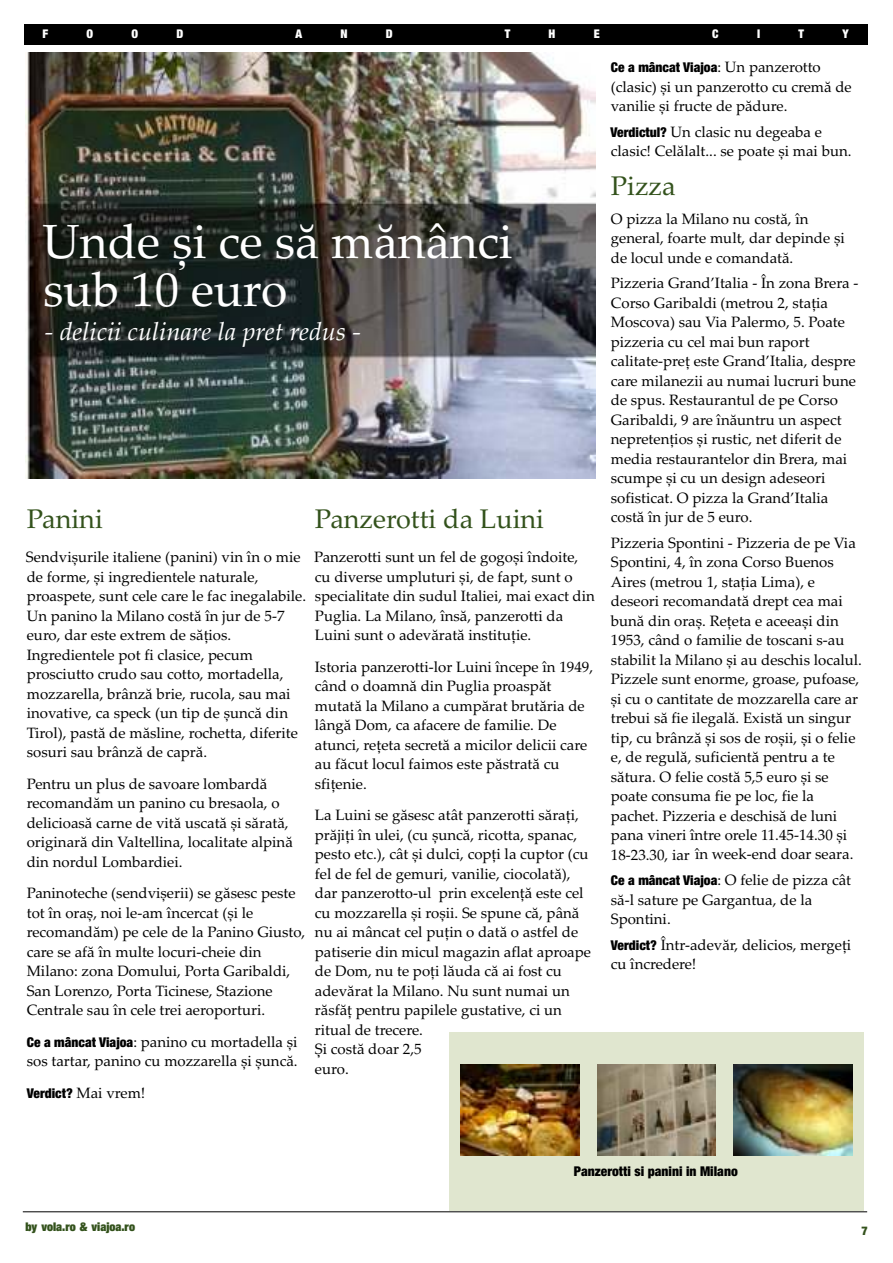
<style>
.page{position:relative;width:893px;height:1263px;background:#fff}
.page>*{position:absolute;margin:0;border:0;box-sizing:border-box;transform-origin:0 0}
.t1{font:48px/47.5px "Palatino Linotype";color:#fff}
.t2{font:27px "Palatino Linotype";color:#33521c}
.t3{font:italic 25.5px "Palatino Linotype";color:#fff}
.t4{font:15px/19.5px "Palatino Linotype";color:#000}
.t5{font:900 condensed 13.5px "Helvetica Neue LT Com";color:#000}
.t6{font:900 condensed 12px "Helvetica Neue LT Com";color:#33521c}
.t7{font:900 condensed 12px "Helvetica Neue LT Com";color:#fff}
.t8{font:900 condensed 12px "Helvetica Neue LT Com";color:#33521c}
.s1{font-family:"Helvetica Neue LT Com";font-weight:900;font-stretch:condensed;font-size:13.5px}
.s2{font-family:"Palatino Linotype";font-weight:400;font-stretch:normal;font-size:15px}
</style>
<div class="page">
<img style="left:26px;top:52px;width:570px;height:427px">
<div style="left:449px;top:1032px;width:414px;height:179px;background:#e0e6cf"></div>
<img style="left:460px;top:1065px;width:119px;height:90px">
<img style="left:597px;top:1065px;width:119px;height:90px">
<img style="left:734px;top:1065px;width:118px;height:90px">
<hr style="left:23px;top:1211px;width:844px;height:1px;background:#000">
<div style="left:24px;top:24px;width:843px;height:21px;background:#000"></div>
<p class="t7" style="left:42px;top:30px;width:7px">F</p>
<p class="t7" style="left:86px;top:30px;width:8px">O</p>
<p class="t7" style="left:131px;top:30px;width:8px">O</p>
<p class="t7" style="left:176px;top:30px;width:8px">D</p>
<p class="t7" style="left:295px;top:30px;width:8px">A</p>
<p class="t7" style="left:340px;top:30px;width:9px">N</p>
<p class="t7" style="left:386px;top:30px;width:8px">D</p>
<p class="t7" style="left:504px;top:30px;width:7px">T</p>
<p class="t7" style="left:548px;top:30px;width:8px">H</p>
<p class="t7" style="left:593px;top:30px;width:7px">E</p>
<p class="t7" style="left:712px;top:30px;width:8px">C</p>
<p class="t7" style="left:757px;top:30px;width:5px">I</p>
<p class="t7" style="left:798px;top:30px;width:7px">T</p>
<p class="t7" style="left:842px;top:30px;width:8px">Y</p>
<h1 class="t1" style="left:43px;top:224px;width:472px">Unde și ce să mănânci sub 10 euro</h1>
<h3 class="t3" style="left:45px;top:321px;width:317px">- delicii culinare la pret redus -</h3>
<h2 class="t2" style="left:27px;top:508px;width:78px">Panini</h2>
<p class="t4" style="left:26px;top:549px;width:282px">Sendvișurile italiene (panini) vin în o mie de forme, și ingredientele naturale, proaspete, sunt cele care le fac inegalabile.<br>Un panino la Milano costă în jur de 5-7 euro, dar este extrem de sățios.<br>Ingredientele pot fi clasice, pecum prosciutto crudo sau cotto, mortadella, mozzarella, brânză brie, rucola, sau mai inovative, ca speck (un tip de șuncă din Tirol), pastă de măsline, rochetta, diferite sosuri sau brânză de capră.</p>
<p class="t4" style="left:27px;top:776px;width:267px">Pentru un plus de savoare lombardă recomandăm un panino cu bresaola, o delicioasă carne de vită uscată și sărată, originară din Valtellina, localitate alpină din nordul Lombardiei.</p>
<p class="t4" style="left:27px;top:885px;width:280px">Paninoteche (sendvișerii) se găsesc peste tot în oraș, noi le-am încercat (și le recomandăm) pe cele de la Panino Giusto, care se afă în multe locuri-cheie din Milano: zona Domului, Porta Garibaldi, San Lorenzo, Porta Ticinese, Stazione Centrale sau în cele trei aeroporturi.</p>
<p class="t4" style="left:27px;top:1034px;width:272px"><span class="s1">Ce a mâncat Viajoa</span>: panino cu mortadella și</p>
<p class="t4" style="left:27px;top:1053px;width:272px">sos tartar, panino cu mozzarella și șuncă.</p>
<p class="t5" style="left:27px;top:1088px;width:120px">Verdict? <span class="s2">Mai vrem!</span></p>
<h2 class="t2" style="left:315px;top:508px;width:231px">Panzerotti da Luini</h2>
<p class="t4" style="left:314px;top:549px;width:266px">Panzerotti sunt un fel de gogoși îndoite,</p>
<p class="t4" style="left:315px;top:569px;width:281px">cu diverse umpluturi și, de fapt, sunt o specialitate din sudul Italiei, mai exact din Puglia. La Milano, însă, panzerotti da Luini sunt o adevărată instituție.</p>
<p class="t4" style="left:315px;top:659px;width:280px">Istoria panzerotti-lor Luini începe în 1949, când o doamnă din Puglia proaspăt mutată la Milano a cumpărat brutăria de lângă Dom, ca afacere de familie. De atunci, rețeta secretă a micilor delicii care au făcut locul faimos este păstrată cu sfițenie.</p>
<p class="t4" style="left:315px;top:807px;width:277px">La Luini se găsesc atât panzerotti sărați, prăjiți în ulei, (cu șuncă, ricotta, spanac, pesto etc.), cât și dulci, copți la cuptor (cu fel de fel de gemuri, vanilie, ciocolată), dar panzerotto-ul prin excelență este cel cu mozzarella și roșii. Se spune că, până nu ai mâncat cel puțin o dată o astfel de patiserie din micul magazin aflat aproape de Dom, nu te poți lăuda că ai fost cu adevărat la Milano. Nu sunt numai un răsfăț pentru papilele gustative, ci un ritual de trecere.<br>Și costă doar 2,5<br>euro.</p>
<p class="t5" style="left:611px;top:62px;width:211px">Ce a mâncat Viajoa<span class="s2">: Un panzerotto</span></p>
<p class="t4" style="left:610px;top:78px;width:242px">(clasic) și un panzerotto cu cremă de vanilie și fructe de pădure.</p>
<p class="t4" style="left:610px;top:123px;width:242px"><span class="s1">Verdictul?</span> Un clasic nu degeaba e clasic! Celălalt... se poate și mai bun.</p>
<h2 class="t2" style="left:611px;top:175px;width:66px">Pizza</h2>
<p class="t4" style="left:611px;top:230px;width:235px">general, foarte mult, dar depinde și de locul unde e comandată.</p>
<p class="t4" style="left:611px;top:275px;width:249px">Pizzeria Grand’Italia - În zona Brera - Corso Garibaldi (metrou 2, stația Moscova) sau Via Palermo, 5. Poate pizzeria cu cel mai bun raport calitate-preț este Grand’Italia, despre care milanezii au numai lucruri bune de spus. Restaurantul de pe Corso Garibaldi, 9 are înăuntru un aspect nepretențios și rustic, net diferit de media restaurantelor din Brera, mai scumpe și cu un design adeseori sofisticat. O pizza la Grand’Italia costă în jur de 5 euro.</p>
<p class="t4" style="left:611px;top:534px;width:253px">Pizzeria Spontini - Pizzeria de pe Via Spontini, 4, în zona Corso Buenos Aires (metrou 1, stația Lima), e deseori recomandată drept cea mai bună din oraș. Rețeta e aceeași din 1953, când o familie de toscani s-au stabilit la Milano și au deschis localul.<br>Pizzele sunt enorme, groase, pufoase, și cu o cantitate de mozzarella care ar trebui să fie ilegală. Există un singur tip, cu brânză și sos de roșii, și o felie e, de regulă, suficientă pentru a te sătura. O felie costă 5,5 euro și se poate consuma fie pe loc, fie la pachet. Pizzeria e deschisă de luni pana vineri între orele 11.45-14.30 și 18-23.30, iar în week-end doar seara.</p>
<p class="t4" style="left:717px;top:872px;width:135px">: O felie de pizza cât</p>
<p class="t4" style="left:611px;top:210px;width:199px">O pizza la Milano nu costă, în</p>
<p class="t5" style="left:611px;top:875px;width:108px">Ce a mâncat Viajoa</p>
<p class="t4" style="left:610px;top:891px;width:203px">să-l sature pe Gargantua, de la<br>Spontini.</p>
<p class="t4" style="left:610px;top:936px;width:242px"><span class="s1">Verdict?</span> Într-adevăr, delicios, mergeți cu încredere!</p>
<p class="t6" style="left:26px;top:1223px;width:111px">by vola.ro &amp; viajoa.ro</p>
<p class="t5" style="left:574px;top:1166px;width:165px">Panzerotti si panini in Milano</p>
<p class="t8" style="left:861px;top:1226px;width:8px">7</p>
</div>
